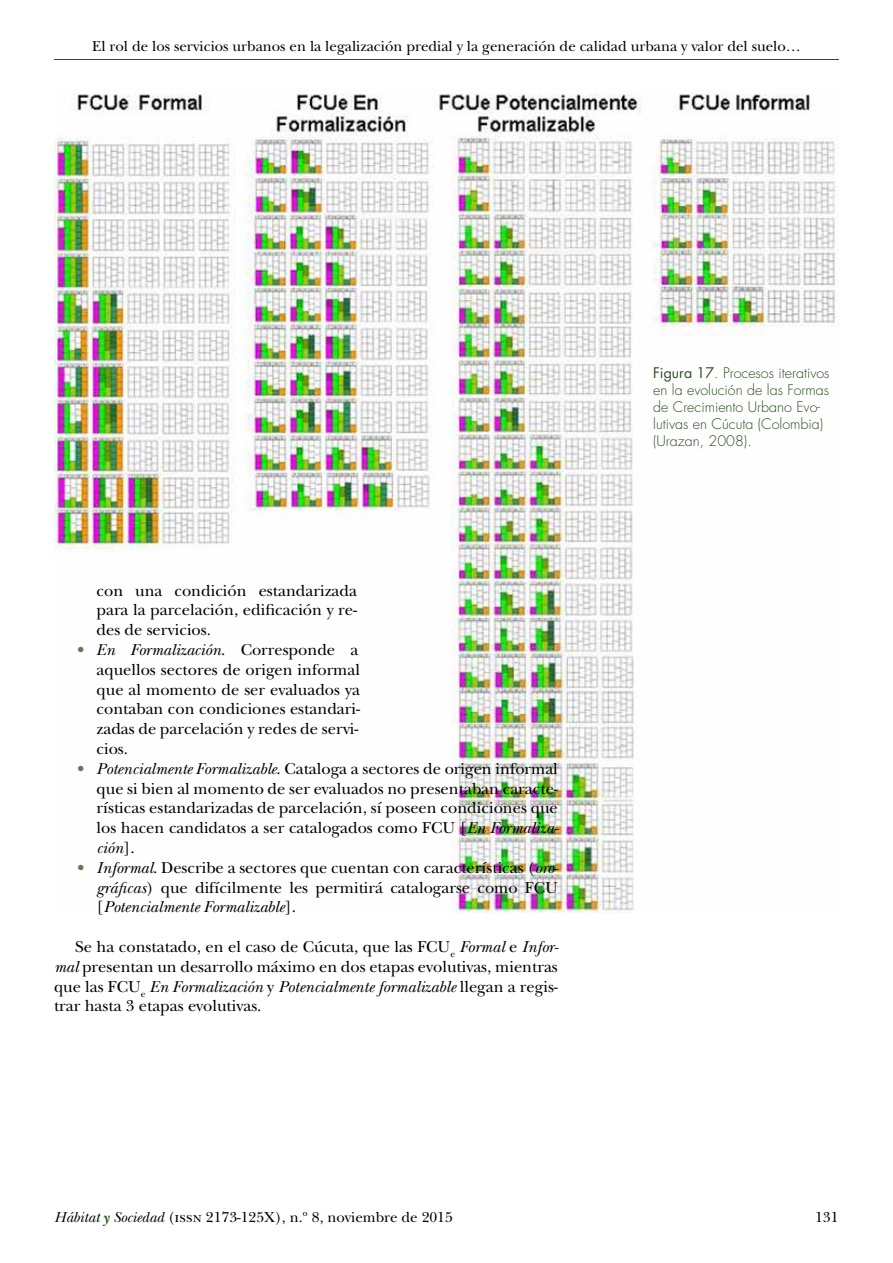
<style>
.page{position:relative;width:893px;height:1263px;background:#fff}
.page>*{position:absolute;margin:0;border:0;box-sizing:border-box;transform-origin:0 0}
.t1{font:16.5px/19.8px "New Baskerville Std";color:#000;text-align:justify}
.t2{font:15px "New Baskerville Std";color:#000}
.t3{font:300 14.25px/17.1px "Futura Std";color:#294f1e}
.s1{font-style:italic;color:#5f7b56}
.s2{font-style:italic}
.s3{font-weight:400}
.s4{font-weight:700;font-style:italic;color:#294f1e}
</style>
<div class="page">
<hr style="left:54px;top:59px;width:785px;height:1px;background:#294f1e">
<img style="left:54px;top:93px;width:785px;height:819px">
<p class="t2" style="left:92px;top:37px;width:710px">El rol de los servicios urbanos en la legalización predial y la generación de calidad urbana y valor del suelo…</p>
<p class="t1" style="left:97px;top:580px;width:262px">con una condición estandarizada para la parcelación, edificación y re&shy;des de servicios.</p>
<p class="t1" style="left:97px;top:640px;width:265px;text-indent:-21px"><span class="s1">•</span> <span class="s2">En Formalización</span>. Corresponde a aquellos sectores de origen informal que al momento de ser evaluados ya contaban con condiciones estandari&shy;zadas de parcelación y redes de servi&shy;cios.</p>
<p class="t1" style="left:97px;top:759px;width:464px;text-indent:-21px"><span class="s1">•</span> <span class="s2">Potencialmente Formalizable</span>. Cataloga a sectores de origen informal que si bien al momento de ser evaluados no presentaban caracte&shy;rísticas estandarizadas de parcelación, sí poseen condiciones que los hacen candidatos a ser catalogados como FCU [<span class="s2">En Formaliza&shy;ción</span>].</p>
<p class="t1" style="left:97px;top:858px;width:464px;text-indent:-21px"><span class="s1">•</span> <span class="s2">Informal</span>. Describe a sectores que cuentan con características (<span class="s2">oro&shy;gráficas</span>) que difícilmente les permitirá catalogarse como FCU [<span class="s2">Potencialmente Formalizable</span>].</p>
<p class="t1" style="left:54px;top:937px;width:506px;text-indent:21px">Se ha constatado, en el caso de Cúcuta, que las FCU<sub>e</sub> <span class="s2">Formal</span> e <span class="s2">Infor&shy;mal</span> presentan un desarrollo máximo en dos etapas evolutivas, mientras que las FCU<sub>e</sub> <span class="s2">En Formalización</span> y <span class="s2">Potencialmente formalizable</span> llegan a regis&shy;trar hasta 3 etapas evolutivas.</p>
<p class="t3" style="left:653px;top:364px;width:178px"><span class="s3">Figura 17</span>. Procesos iterativos en la evolución de las Formas de Crecimiento Urbano Evo&shy;lutivas en Cúcuta (Colombia) (Urazan, 2008).</p>
<p class="t2" style="left:54px;top:1208px;width:400px"><span class="s2">Hábitat</span> <span class="s4">y</span> <span class="s2">Sociedad</span> (issn 2173-125X), n.º 8, noviembre de 2015</p>
<p class="t2" style="left:815px;top:1208px;width:25px">131</p>
</div>
